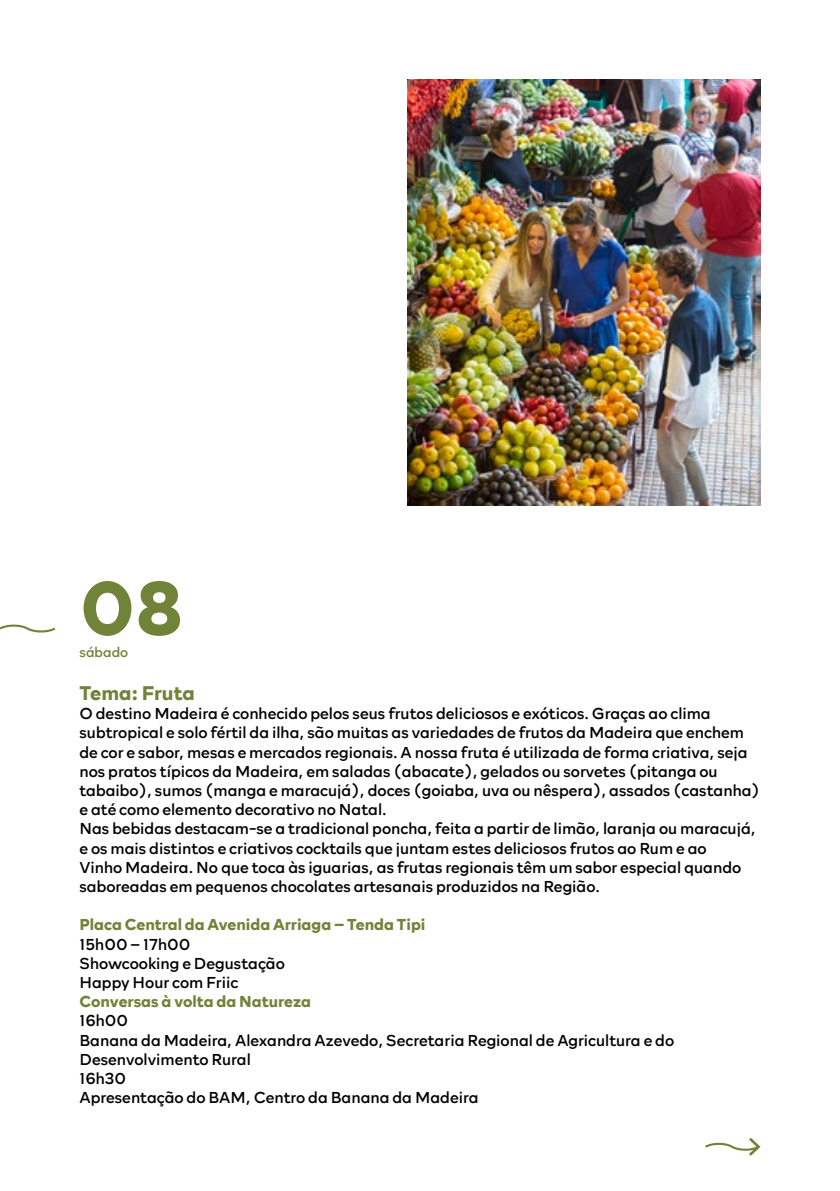
<style>
.page{position:relative;width:840px;height:1191px;background:#fff}
.page>*{position:absolute;margin:0;border:0;box-sizing:border-box;transform-origin:0 0}
.t1{font:700 76px "Rockford Sans";color:#718339}
.t2{font:700 20px "Rockford Sans";color:#718339}
.t3{font:16px/19.2px "Rockford Sans";color:#000}
.t4{font:700 16px "Rockford Sans";color:#718339}
.t5{font:14px "Rockford Sans";color:#718339}
</style>
<div class="page">
<svg style="left:0;top:624px;width:56px;height:9px"></svg>
<svg style="left:705px;top:1137px;width:56px;height:19px"></svg>
<img style="left:408px;top:79px;width:352px;height:427px">
<h1 class="t1" style="left:79px;top:551px;width:105px">08</h1>
<p class="t5" style="left:79px;top:641px;width:50px">sábado</p>
<p class="t2" style="left:79px;top:678px;width:117px">Tema: Fruta</p>
<p class="t3" style="left:79px;top:703px;width:681px">O destino Madeira é conhecido pelos seus frutos deliciosos e exóticos. Graças ao clima subtropical e solo fértil da ilha, são muitas as variedades de frutos da Madeira que enchem de cor e sabor, mesas e mercados regionais. A nossa fruta é utilizada de forma criativa, seja nos pratos típicos da Madeira, em saladas (abacate), gelados ou sorvetes (pitanga ou tabaibo), sumos (manga e maracujá), doces (goiaba, uva ou nêspera), assados (castanha) e até como elemento decorativo no Natal.<br>Nas bebidas destacam-se a tradicional poncha, feita a partir de limão, laranja ou maracujá, e os mais distintos e criativos cocktails que juntam estes deliciosos frutos ao Rum e ao<br>Vinho Madeira. No que toca às iguarias, as frutas regionais têm um sabor especial quando saboreadas em pequenos chocolates artesanais produzidos na Região.</p>
<p class="t4" style="left:79px;top:913px;width:347px">Placa Central da Avenida Arriaga – Tenda Tipi</p>
<p class="t3" style="left:79px;top:933px;width:207px">15h00 – 17h00<br>Showcooking e Degustação<br>Happy Hour com Friic</p>
<p class="t4" style="left:79px;top:989px;width:233px">Conversas à volta da Natureza</p>
<p class="t3" style="left:79px;top:1010px;width:596px">16h00<br>Banana da Madeira, Alexandra Azevedo, Secretaria Regional de Agricultura e do<br>Desenvolvimento Rural<br>16h30<br>Apresentação do BAM, Centro da Banana da Madeira</p>
</div>
